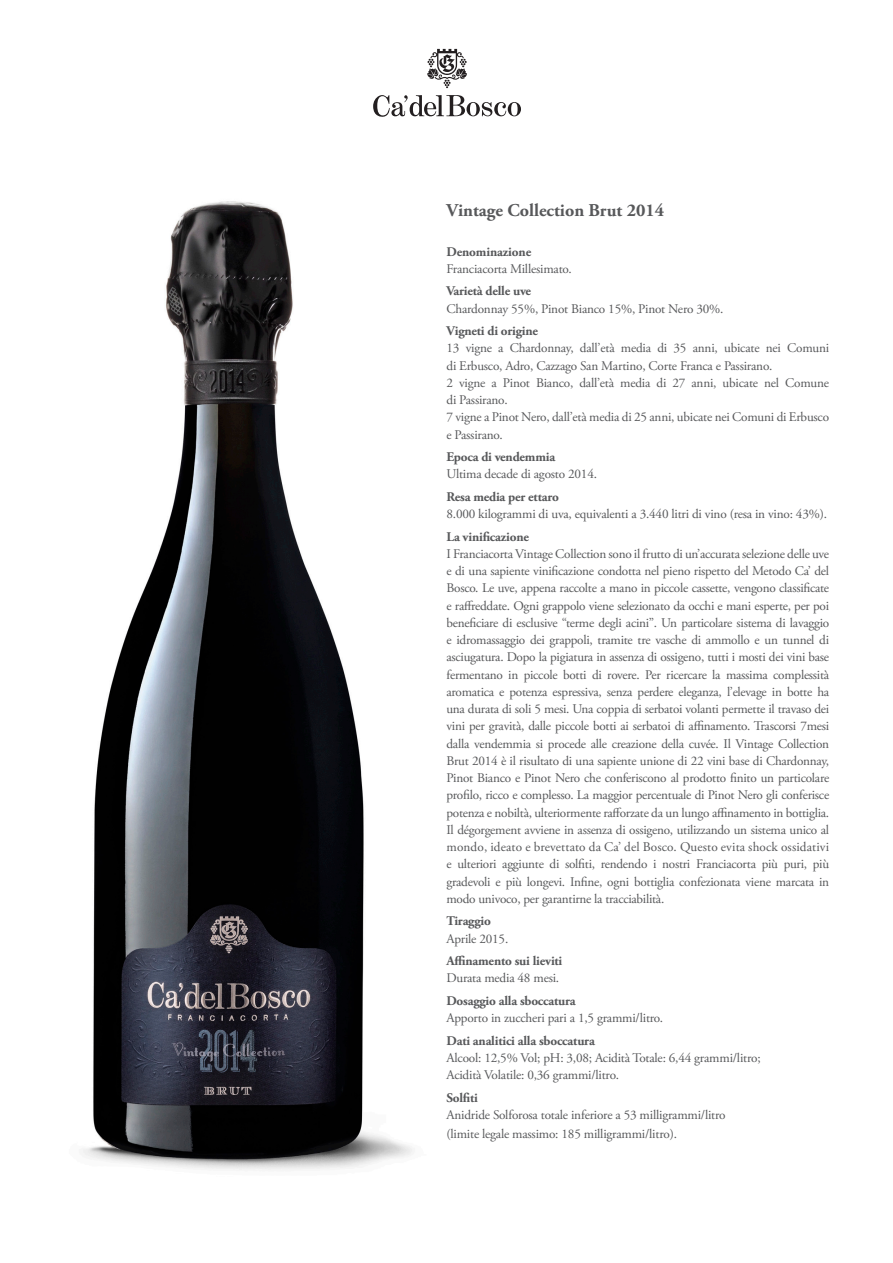
<style>
.page{position:relative;width:893px;height:1263px;background:#fff}
.page>*{position:absolute;margin:0;border:0;box-sizing:border-box;transform-origin:0 0}
.t1{font:700 18px "Adobe Garamond Pro";color:#57585a}
.t2{font:13.2px/17.2px "Adobe Garamond Pro";letter-spacing:-.015em;color:#57585a;text-align:justify}
.t3{font:700 13.2px "Adobe Garamond Pro";letter-spacing:-.015em;color:#57585a}
</style>
<div class="page">
<svg style="left:427px;top:49px;width:40px;height:39px"></svg>
<svg style="left:373px;top:95px;width:148px;height:22px"></svg>
<img style="left:83px;top:201px;width:330px;height:969px">
<p class="t1" style="left:446px;top:200px;width:219px">Vintage Collection Brut 2014</p>
<p class="t3" style="left:446px;top:244px;width:86px">Denominazione</p>
<p class="t2" style="left:446px;top:260px;width:127px">Franciacorta Millesimato.</p>
<p class="t3" style="left:446px;top:283px;width:86px">Varietà delle uve</p>
<p class="t2" style="left:446px;top:300px;width:278px">Chardonnay 55%, Pinot Bianco 15%, Pinot Nero 30%.</p>
<p class="t3" style="left:446px;top:323px;width:93px">Vigneti di origine</p>
<p class="t2" style="left:446px;top:340px;width:384px">13 vigne a Chardonnay, dall’età media di 35 anni, ubicate nei Comuni</p>
<p class="t2" style="left:446px;top:357px;width:327px">di Erbusco, Adro, Cazzago San Martino, Corte Franca e Passirano.</p>
<p class="t2" style="left:446px;top:374px;width:384px">2 vigne a Pinot Bianco, dall’età media di 27 anni, ubicate nel Comune</p>
<p class="t2" style="left:446px;top:392px;width:63px">di Passirano.</p>
<p class="t2" style="left:446px;top:409px;width:384px">7 vigne a Pinot Nero, dall’età media di 25 anni, ubicate nei Comuni di Erbusco e Passirano.</p>
<p class="t3" style="left:446px;top:449px;width:110px">Epoca di vendemmia</p>
<p class="t2" style="left:446px;top:466px;width:152px">Ultima decade di agosto 2014.</p>
<p class="t3" style="left:446px;top:489px;width:114px">Resa media per ettaro</p>
<p class="t2" style="left:446px;top:506px;width:382px">8.000 kilogrammi di uva, equivalenti a 3.440 litri di vino (resa in vino: 43%).</p>
<p class="t3" style="left:446px;top:529px;width:84px">La vinificazione</p>
<p class="t2" style="left:446px;top:545px;width:384px">I Franciacorta Vintage Collection sono il frutto di un’accurata selezione delle uve e di una sapiente vinificazione condotta nel pieno rispetto del Metodo Ca’ del Bosco. Le uve, appena raccolte a mano in piccole cassette, vengono classificate e raffreddate. Ogni grappolo viene selezionato da occhi e mani esperte, per poi beneficiare di esclusive “terme degli acini”. Un particolare sistema di lavaggio e idromassaggio dei grappoli, tramite tre vasche di ammollo e un tunnel di asciugatura. Dopo la pigiatura in assenza di ossigeno, tutti i mosti dei vini base fermentano in piccole botti di rovere. Per ricercare la massima complessità aromatica e potenza espressiva, senza perdere eleganza, l’elevage in botte ha una durata di soli 5 mesi. Una coppia di serbatoi volanti permette il travaso dei vini per gravità, dalle piccole botti ai serbatoi di affinamento. Trascorsi 7mesi dalla vendemmia si procede alle creazione della cuvée. Il Vintage Collection Brut 2014 è il risultato di una sapiente unione di 22 vini base di Chardonnay, Pinot Bianco e Pinot Nero che conferiscono al prodotto finito un particolare profilo, ricco e complesso. La maggior percentuale di Pinot Nero gli conferisce potenza e nobiltà, ulteriormente rafforzate da un lungo affinamento in bottiglia.<br>Il dégorgement avviene in assenza di ossigeno, utilizzando un sistema unico al mondo, ideato e brevettato da Ca’ del Bosco. Questo evita shock ossidativi</p>
<p class="t2" style="left:446px;top:856px;width:384px">e ulteriori aggiunte di solfiti, rendendo i nostri Franciacorta più puri, più gradevoli e più longevi. Infine, ogni bottiglia confezionata viene marcata in modo univoco, per garantirne la tracciabilità.</p>
<p class="t3" style="left:446px;top:913px;width:46px">Tiraggio</p>
<p class="t2" style="left:446px;top:930px;width:63px">Aprile 2015.</p>
<p class="t3" style="left:446px;top:953px;width:117px">Affinamento sui lieviti</p>
<p class="t2" style="left:446px;top:970px;width:114px">Durata media 48 mesi.</p>
<p class="t3" style="left:446px;top:993px;width:131px">Dosaggio alla sboccatura</p>
<p class="t2" style="left:446px;top:1010px;width:218px">Apporto in zuccheri pari a 1,5 grammi/litro.</p>
<p class="t3" style="left:446px;top:1033px;width:150px">Dati analitici alla sboccatura</p>
<p class="t2" style="left:446px;top:1049px;width:316px">Alcool: 12,5% Vol; pH: 3,08; Acidità Totale: 6,44 grammi/litro;</p>
<p class="t2" style="left:446px;top:1067px;width:174px">Acidità Volatile: 0,36 grammi/litro.</p>
<p class="t3" style="left:446px;top:1090px;width:33px">Solfiti</p>
<p class="t2" style="left:446px;top:1106px;width:281px">Anidride Solforosa totale inferiore a 53 milligrammi/litro</p>
<p class="t2" style="left:446px;top:1126px;width:232px">(limite legale massimo: 185 milligrammi/litro).</p>
</div>
